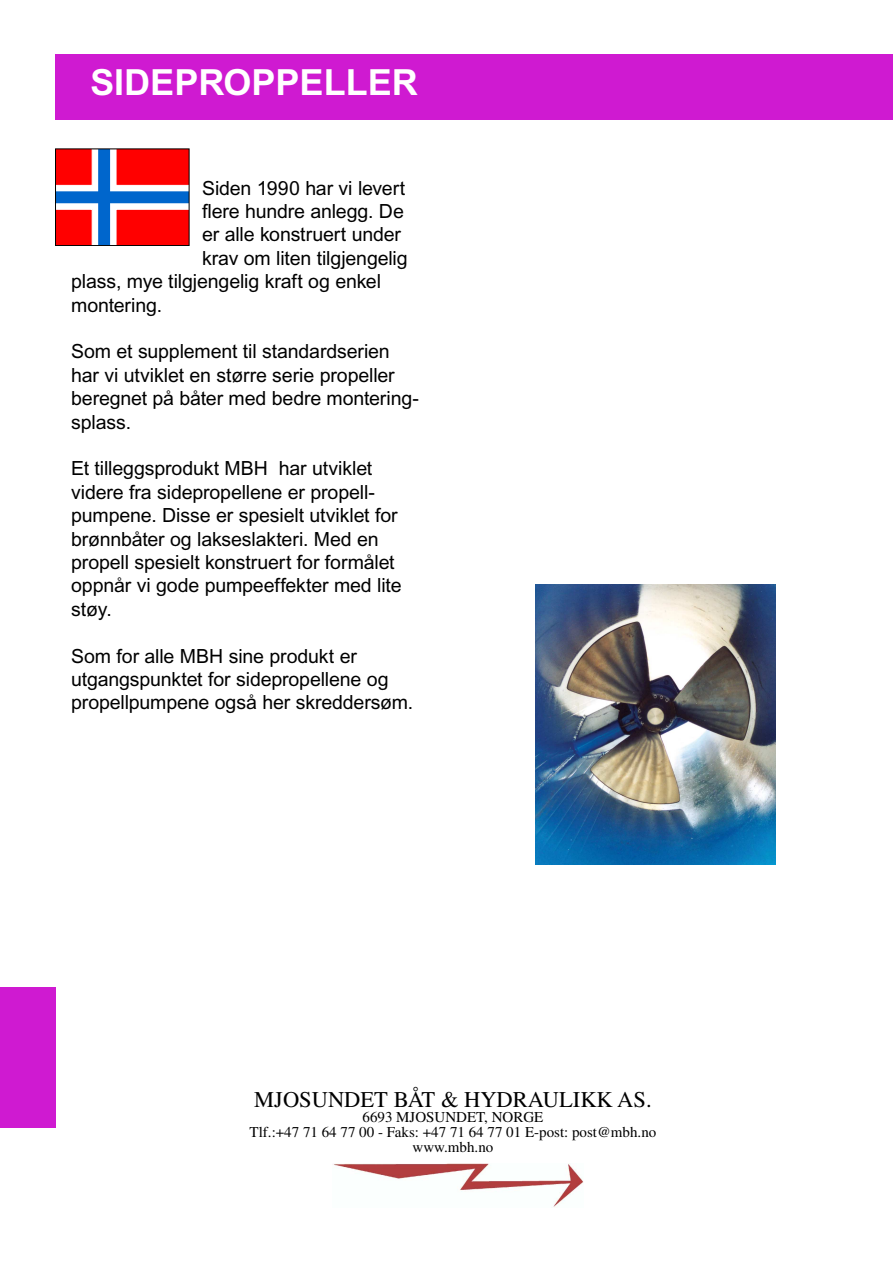
<style>
.page{position:relative;width:893px;height:1263px;background:#fff}
.page>*{position:absolute;margin:0;border:0;box-sizing:border-box;transform-origin:0 0}
.t1{font:700 36px "Arial";color:#fff}
.t2{font:22.5px "Times";color:#000}
.t3{font:19.5px/23.4px "Arial";letter-spacing:-.005em;color:#000}
.t4{font:15px/15px "Times";color:#000;text-align:center}
</style>
<div class="page">
<div style="left:0;top:987px;width:56px;height:141px;background:#cf1ad1"></div>
<div style="left:55px;top:54px;width:838px;height:65px;background:#cf1ad1"></div>
<img style="left:535px;top:585px;width:241px;height:280px">
<svg style="left:55px;top:149px;width:134px;height:97px"></svg>
<img style="left:333px;top:1164px;width:250px;height:44px">
<p class="t1" style="left:90px;top:61px;width:329px">SIDEPROPPELLER</p>
<p class="t3" style="left:202px;top:176px;width:205px">Siden 1990 har vi levert</p>
<p class="t3" style="left:202px;top:200px;width:203px">flere hundre anlegg. De</p>
<p class="t3" style="left:202px;top:223px;width:200px">er alle konstruert under</p>
<p class="t3" style="left:202px;top:246px;width:207px">krav om liten tilgjengelig</p>
<p class="t3" style="left:71px;top:270px;width:311px">plass, mye tilgjengelig kraft og enkel</p>
<p class="t3" style="left:71px;top:293px;width:92px">montering.</p>
<p class="t3" style="left:71px;top:340px;width:349px">Som et supplement til standardserien har vi utviklet en større serie propeller beregnet på båter med bedre montering&shy;splass.</p>
<p class="t3" style="left:71px;top:457px;width:332px">Et tilleggsprodukt MBH har utviklet videre fra sidepropellene er propell&shy;pumpene. Disse er spesielt utviklet for brønnbåter og lakseslakteri. Med en propell spesielt konstruert for formålet oppnår vi gode pumpeeffekter med lite støy.</p>
<p class="t3" style="left:71px;top:644px;width:344px">Som for alle MBH sine produkt er utgangspunktet for sidepropellene og propellpumpene også her skreddersøm.</p>
<p class="t2" style="left:254px;top:1086px;width:399px">MJOSUNDET BÅT &amp; HYDRAULIKK AS.</p>
<p class="t4" style="left:250px;top:1109px;width:408px">6693 MJOSUNDET, NORGE<br>Tlf.:+47 71 64 77 00 - Faks: +47 71 64 77 01 E-post: post@mbh.no www.mbh.no</p>
</div>
